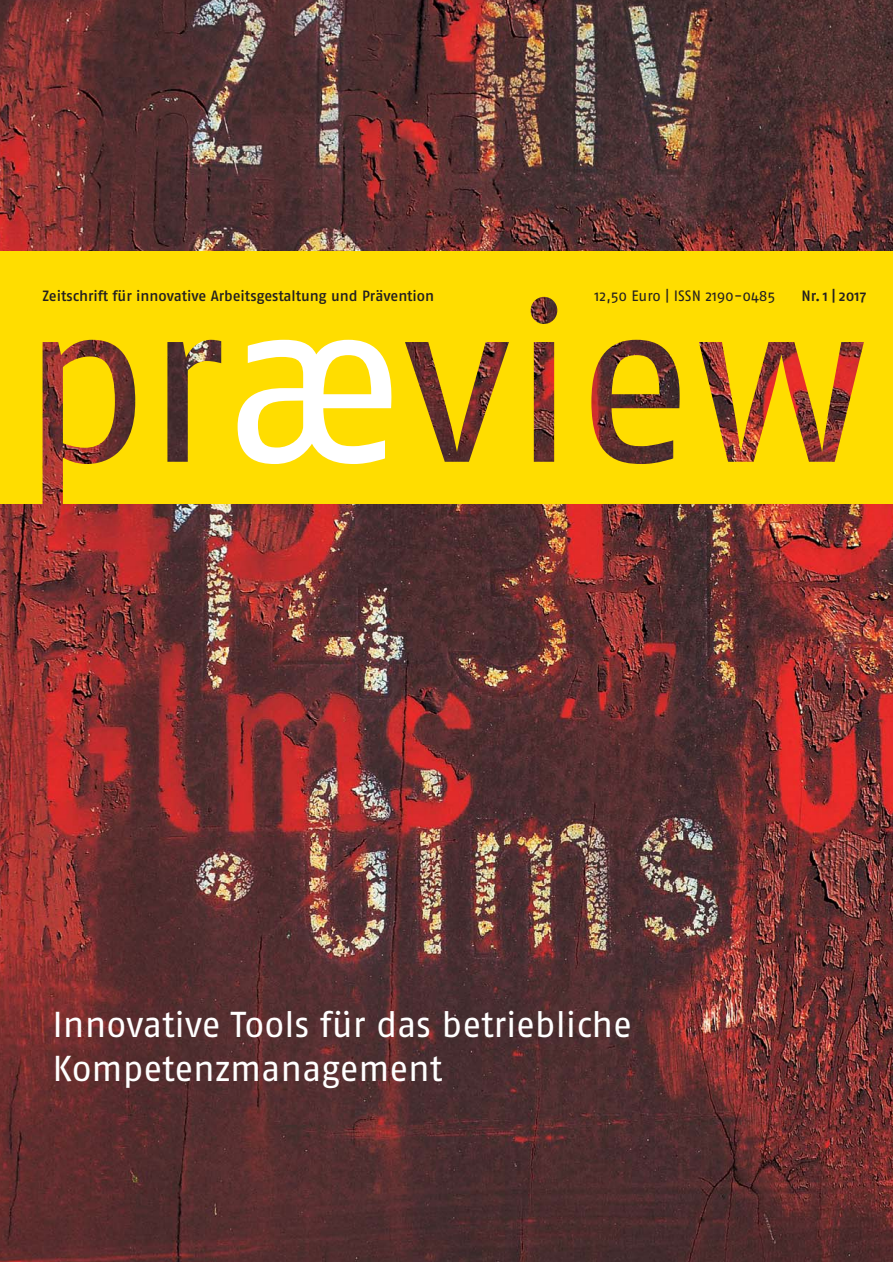
<style>
.page{position:relative;width:893px;height:1262px;background:#fff}
.page>*{position:absolute;margin:0;border:0;box-sizing:border-box;transform-origin:0 0}
.t1{font:36px/43.2px "Fago No";letter-spacing:-.005em;color:#fff}
.t2{font:15px "Fago No";color:#231f20}
.t3{font:15px "Fago No Med";color:#231f20}
.t4{font:14.85px "Fago No Med";color:#231f20}
</style>
<div class="page">
<img style="left:0;top:0;width:892px;height:1261px">
<svg style="left:0;top:251px;width:892px;height:253px;fill:#fd0"></svg>
<p class="t4" style="left:43px;top:290px;width:393px">Zeitschrift für innovative Arbeitsgestaltung und Prävention</p>
<p class="t2" style="left:594px;top:290px;width:182px">12,50 Euro | ISSN 2190-0485</p>
<p class="t3" style="left:801px;top:290px;width:66px">Nr.1 | 2017</p>
<h1 class="t1" style="left:52px;top:1006px;width:581px">Innovative Tools für das betriebliche<br>Kompetenzmanagement</h1>
</div>
